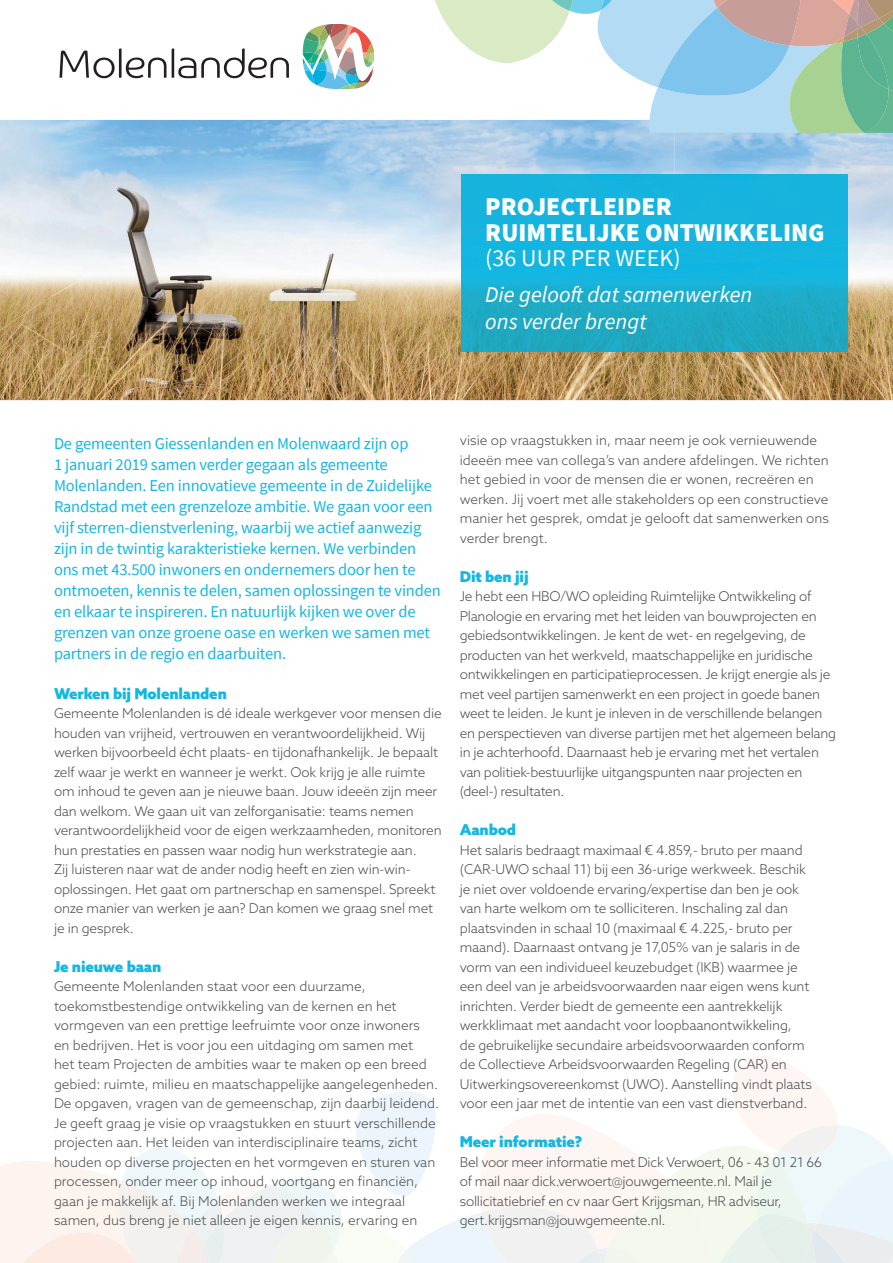
<style>
.page{position:relative;width:893px;height:1263px;background:#fff}
.page>*{position:absolute;margin:0;border:0;box-sizing:border-box;transform-origin:0 0}
.t1{font:900 25.5px/25.5px "Source Sans Pro";color:#fff}
.t2{font:24px "Source Sans Pro";color:#fff}
.t3{font:italic 22.5px/27px "Source Sans Pro";color:#fff}
.t4{font:16.5px/21px "Source Sans Pro";letter-spacing:-.01em;color:#13b7e1}
.t5{font:900 15px "Azo Sans";letter-spacing:-.01em;color:#13b7e1}
.t6{font:300 13.5px/19.5px "Azo Sans";letter-spacing:-.01em;color:#4b4c4d}
</style>
<div class="page">
<img style="left:674px;top:133px;width:219px;height:267px">
<img style="left:0;top:120px;width:674px;height:280px">
<svg style="left:429px;top:0;width:464px;height:133px"></svg>
<svg style="left:0;top:1056px;width:893px;height:207px"></svg>
<svg style="left:60px;top:48px;width:106px;height:30px"></svg>
<svg style="left:172px;top:48px;width:117px;height:30px"></svg>
<svg style="left:303px;top:25px;width:71px;height:65px"></svg>
<img style="left:461px;top:174px;width:387px;height:178px">
<h1 class="t1" style="left:485px;top:193px;width:341px">PROJECTLEIDER<br>RUIMTELIJKE ONTWIKKELING</h1>
<h2 class="t2" style="left:485px;top:243px;width:197px">(36 UUR PER WEEK)</h2>
<h3 class="t3" style="left:485px;top:281px;width:269px">Die gelooft dat samenwerken ons verder brengt</h3>
<p class="t4" style="left:54px;top:433px;width:388px">De gemeenten Giessenlanden en Molenwaard zijn op<br>1 januari 2019 samen verder gegaan als gemeente Molenlanden. Een innovatieve gemeente in de Zuidelijke Randstad met een grenzeloze ambitie. We gaan voor een vijf sterren-dienstverlening, waarbij we actief aanwezig zijn in de twintig karakteristieke kernen. We verbinden ons met 43.500 inwoners en ondernemers door hen te ontmoeten, kennis te delen, samen oplossingen te vinden en elkaar te inspireren. En natuurlijk kijken we over de grenzen van onze groene oase en werken we samen met partners in de regio en daarbuiten.</p>
<p class="t5" style="left:54px;top:683px;width:174px">Werken bij Molenlanden</p>
<p class="t6" style="left:54px;top:704px;width:389px">Gemeente Molenlanden is dé ideale werkgever voor mensen die houden van vrijheid, vertrouwen en verantwoordelijkheid. Wij werken bijvoorbeeld écht plaats- en tijdonafhankelijk. Je bepaalt zelf waar je werkt en wanneer je werkt. Ook krijg je alle ruimte om inhoud te geven aan je nieuwe baan. Jouw ideeën zijn meer dan welkom. We gaan uit van zelforganisatie: teams nemen verantwoordelijkheid voor de eigen werkzaamheden, monitoren hun prestaties en passen waar nodig hun werkstrategie aan.<br>Zij luisteren naar wat de ander nodig heeft en zien win-win&shy;oplossingen. Het gaat om partnerschap en samenspel. Spreekt onze manier van werken je aan? Dan komen we graag snel met je in gesprek.</p>
<p class="t5" style="left:54px;top:956px;width:109px">Je nieuwe baan</p>
<p class="t6" style="left:54px;top:977px;width:387px">Gemeente Molenlanden staat voor een duurzame, toekomstbestendige ontwikkeling van de kernen en het vormgeven van een prettige leefruimte voor onze inwoners en bedrijven. Het is voor jou een uitdaging om samen met<br>het team Projecten de ambities waar te maken op een breed gebied: ruimte, milieu en maatschappelijke aangelegenheden.<br>De opgaven, vragen van de gemeenschap, zijn daarbij leidend.<br>Je geeft graag je visie op vraagstukken en stuurt verschillende projecten aan. Het leiden van interdisciplinaire teams, zicht houden op diverse projecten en het vormgeven en sturen van processen, onder meer op inhoud, voortgang en financiën, gaan je makkelijk af. Bij Molenlanden werken we integraal samen, dus breng je niet alleen je eigen kennis, ervaring en</p>
<p class="t6" style="left:460px;top:430px;width:371px">visie op vraagstukken in, maar neem je ook vernieuwende ideeën mee van collega’s van andere afdelingen. We richten het gebied in voor de mensen die er wonen, recreëren en werken. Jij voert met alle stakeholders op een constructieve manier het gesprek, omdat je gelooft dat samenwerken ons verder brengt.</p>
<p class="t5" style="left:460px;top:566px;width:70px">Dit ben jij</p>
<p class="t6" style="left:460px;top:587px;width:378px">Je hebt een HBO/WO opleiding Ruimtelijke Ontwikkeling of Planologie en ervaring met het leiden van bouwprojecten en gebiedsontwikkelingen. Je kent de wet- en regelgeving, de producten van het werkveld, maatschappelijke en juridische ontwikkelingen en participatieprocessen. Je krijgt energie als je met veel partijen samenwerkt en een project in goede banen weet te leiden. Je kunt je inleven in de verschillende belangen en perspectieven van diverse partijen met het algemeen belang in je achterhoofd. Daarnaast heb je ervaring met het vertalen van politiek-bestuurlijke uitgangspunten naar projecten en (deel-) resultaten.</p>
<p class="t5" style="left:460px;top:820px;width:58px">Aanbod</p>
<p class="t6" style="left:460px;top:840px;width:354px">Het salaris bedraagt maximaal € 4.859,- bruto per maand (CAR-UWO schaal 11) bij een 36-urige werkweek. Beschik je niet over voldoende ervaring/expertise dan ben je ook van harte welkom om te solliciteren. Inschaling zal dan plaatsvinden in schaal 10 (maximaal € 4.225,- bruto per maand). Daarnaast ontvang je 17,05% van je salaris in de vorm van een individueel keuzebudget (IKB) waarmee je een deel van je arbeidsvoorwaarden naar eigen wens kunt inrichten. Verder biedt de gemeente een aantrekkelijk werkklimaat met aandacht voor loopbaanontwikkeling,<br>de gebruikelijke secundaire arbeidsvoorwaarden conform de Collectieve Arbeidsvoorwaarden Regeling (CAR) en Uitwerkingsovereenkomst (UWO). Aanstelling vindt plaats voor een jaar met de intentie van een vast dienstverband.</p>
<p class="t5" style="left:460px;top:1132px;width:124px">Meer informatie?</p>
<p class="t6" style="left:460px;top:1152px;width:364px">Bel voor meer informatie met Dick Verwoert, 06 - 43 01 21 66 of mail naar dick.verwoert@jouwgemeente.nl. Mail je sollicitatiebrief en cv naar Gert Krijgsman, HR adviseur, gert.krijgsman@jouwgemeente.nl.</p>
</div>
